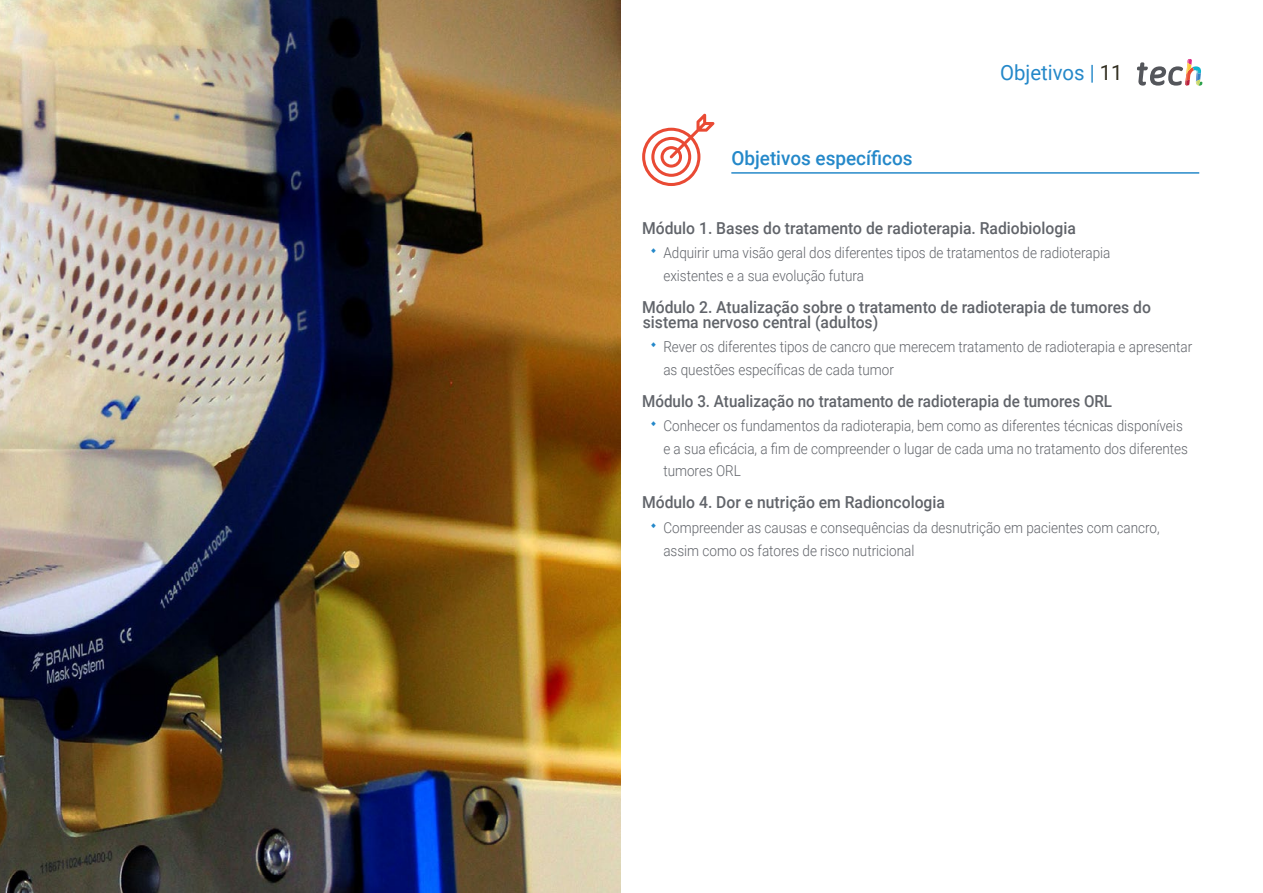
<style>
.page{position:relative;width:1263px;height:893px;background:#fff}
.page>*{position:absolute;margin:0;border:0;box-sizing:border-box;transform-origin:0 0}
.t1{font:21px "Roboto";color:#2488c9}
.t2{font:500 19.5px "Roboto";color:#2488c9}
.t3{font:500 16.5px/15px "Roboto";color:#61646a;scale:.95 1}
.t4{font:500 16.5px "Roboto";color:#61646a;scale:.92 1}
.t5{font:300 15px/22.5px "Roboto";color:#61646a;scale:.9 1}
.s1{color:#312e20}
</style>
<div class="page">
<svg style="left:642px;top:114px;width:72px;height:72px"></svg>
<hr style="left:731px;top:173px;width:468px;height:1px;background:#2488c9">
<img style="left:0;top:0;width:621px;height:893px">
<svg style="left:1137px;top:59px;width:65px;height:27px"></svg>
<h2 class="t2" style="left:731px;top:144px;width:183px">Objetivos específicos</h2>
<h1 class="t1" style="left:1000px;top:57px;width:124px">Objetivos | <span class="s1">11</span></h1>
<p class="t3" style="left:642px;top:220px;width:458px">Módulo 1. Bases do tratamento de radioterapia. Radiobiologia</p>
<p class="t5" style="left:663px;top:241px;width:498px">Adquirir uma visão geral dos diferentes tipos de tratamentos de radioterapia existentes e a sua evolução futura</p>
<p class="t3" style="left:642px;top:299px;width:537px">Módulo 2. Atualização sobre o tratamento de radioterapia de tumores do sistema nervoso central (adultos)</p>
<p class="t5" style="left:663px;top:335px;width:589px">Rever os diferentes tipos de cancro que merecem tratamento de radioterapia e apresentar as questões específicas de cada tumor</p>
<p class="t4" style="left:642px;top:389px;width:512px">Módulo 3. Atualização no tratamento de radioterapia de tumores ORL</p>
<p class="t5" style="left:663px;top:414px;width:584px">Conhecer os fundamentos da radioterapia, bem como as diferentes técnicas disponíveis e a sua eficácia, a fim de compreender o lugar de cada uma no tratamento dos diferentes tumores ORL</p>
<p class="t3" style="left:642px;top:494px;width:320px">Módulo 4. Dor e nutrição em Radioncologia</p>
<p class="t5" style="left:663px;top:516px;width:553px">Compreender as causas e consequências da desnutrição em pacientes com cancro, assim como os fatores de risco nutricional</p>
</div>
